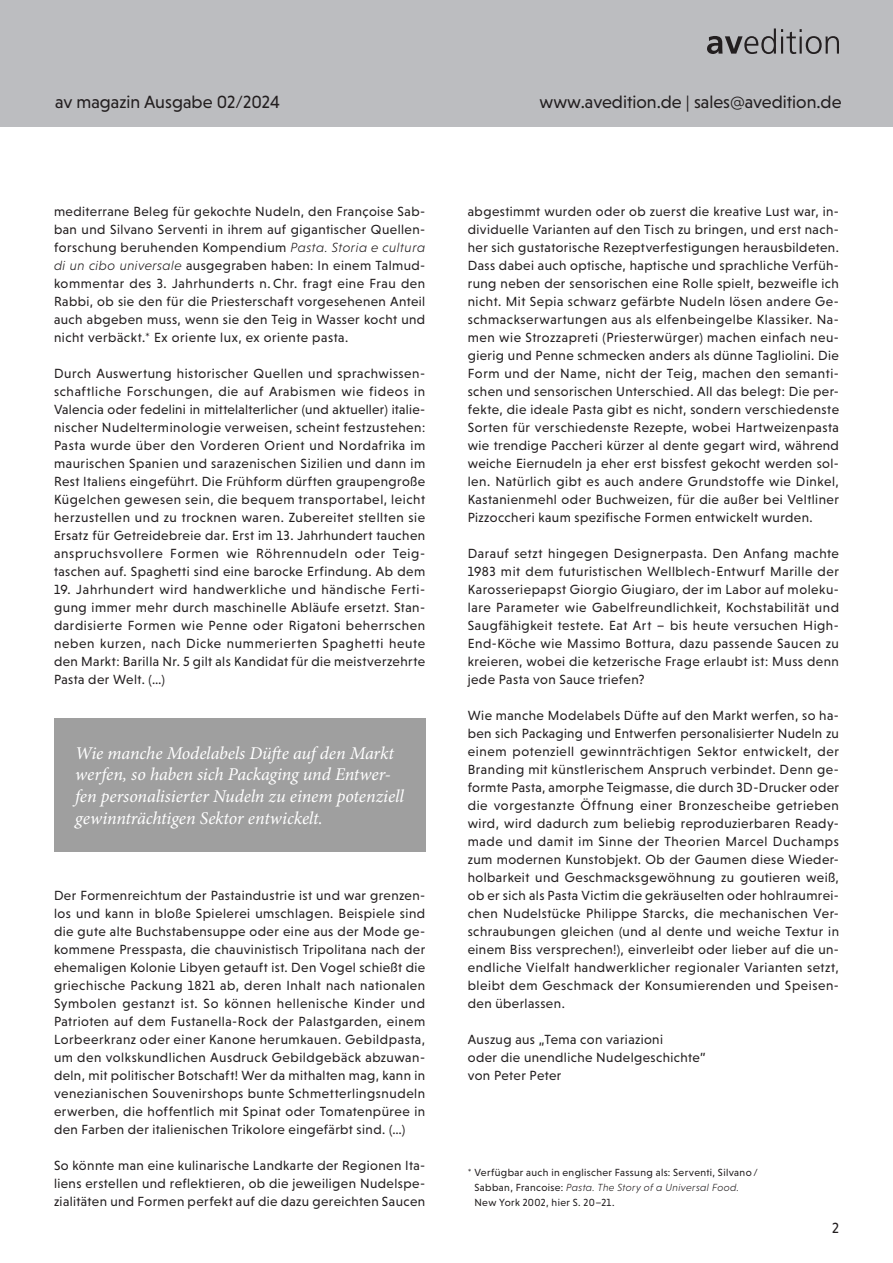
<style>
.page{position:relative;width:893px;height:1263px;background:#fff}
.page>*{position:absolute;margin:0;border:0;box-sizing:border-box;transform-origin:0 0}
.t1{font:italic 18px/21.6px "Minion Pro";letter-spacing:-.005em;color:#fff}
.t2{font:18px "Niveau Grotesk";color:#231f20}
.t3{font:15px "Niveau Grotesk";color:#231f20}
.t4{font:13.5px/18px "Niveau Grotesk";letter-spacing:.03em;color:#231f20;text-align:justify}
.t5{font:10.5px/15px "Niveau Grotesk";letter-spacing:.035em;color:#231f20}
.s1{font-weight:300;font-style:italic}
</style>
<div class="page">
<div style="left:0;top:0;width:893px;height:126px;background:#bcbdc0"></div>
<svg style="left:707px;top:28px;width:132px;height:26px"></svg>
<div style="left:54px;top:718px;width:371px;height:133px;background:#9f9f9f"></div>
<h1 class="t2" style="left:55px;top:92px;width:226px">av magazin Ausgabe 02/2024</h1>
<h1 class="t2" style="left:539px;top:92px;width:304px">www.avedition.de | sales@avedition.de</h1>
<p class="t4" style="left:54px;top:202px;width:373px">mediterrane Beleg für gekochte Nudeln, den Françoise Sab&shy;ban und Silvano Serventi in ihrem auf gigantischer Quellen&shy;forschung beruhenden Kompendium <span class="s1">Pasta. Storia e cultura di un cibo universale</span> ausgegraben haben: In einem Talmud&shy;kommentar des 3. Jahrhunderts n. Chr. fragt eine Frau den Rabbi, ob sie den für die Priesterschaft vorgesehenen Anteil auch abgeben muss, wenn sie den Teig in Wasser kocht und nicht verbäckt.* Ex oriente lux, ex oriente pasta.</p>
<p class="t4" style="left:54px;top:364px;width:373px">Durch Auswertung historischer Quellen und sprachwissen&shy;schaftliche Forschungen, die auf Arabismen wie fideos in Valencia oder fedelini in mittelalterlicher (und aktueller) italie&shy;nischer Nudelterminologie verweisen, scheint festzustehen:<br>Pasta wurde über den Vorderen Orient und Nordafrika im maurischen Spanien und sarazenischen Sizilien und dann im Rest Italiens eingeführt. Die Frühform dürften graupengroße Kügelchen gewesen sein, die bequem transportabel, leicht herzustellen und zu trocknen waren. Zubereitet stellten sie Ersatz für Getreidebreie dar. Erst im 13. Jahrhundert tauchen anspruchsvollere Formen wie Röhrennudeln oder Teig&shy;taschen auf. Spaghetti sind eine barocke Erfindung. Ab dem</p>
<p class="t4" style="left:54px;top:580px;width:373px">19. Jahrhundert wird handwerkliche und händische Ferti&shy;gung immer mehr durch maschinelle Abläufe ersetzt. Stan&shy;dardisierte Formen wie Penne oder Rigatoni beherrschen neben kurzen, nach Dicke nummerierten Spaghetti heute den Markt: Barilla Nr. 5 gilt als Kandidat für die meistverzehrte Pasta der Welt. (…)</p>
<h1 class="t1" style="left:75px;top:742px;width:330px">Wie manche Modelabels Düfte auf den Markt werfen, so haben sich Packaging und Entwer&shy;fen personalisierter Nudeln zu einem potenziell gewinnträchtigen Sektor entwickelt.</h1>
<p class="t4" style="left:54px;top:886px;width:373px">Der Formenreichtum der Pastaindustrie ist und war grenzen&shy;los und kann in bloße Spielerei umschlagen. Beispiele sind die gute alte Buchstabensuppe oder eine aus der Mode ge&shy;kommene Presspasta, die chauvinistisch Tripolitana nach der ehemaligen Kolonie Libyen getauft ist. Den Vogel schießt die griechische Packung 1821 ab, deren Inhalt nach nationalen Symbolen gestanzt ist. So können hellenische Kinder und Patrioten auf dem Fustanella-Rock der Palastgarden, einem Lorbeerkranz oder einer Kanone herumkauen. Gebildpasta, um den volkskundlichen Ausdruck Gebildgebäck abzuwan&shy;deln, mit politischer Botschaft! Wer da mithalten mag, kann in venezianischen Souvenirshops bunte Schmetterlingsnudeln erwerben, die hoffentlich mit Spinat oder Tomatenpüree in den Farben der italienischen Trikolore eingefärbt sind. (…)</p>
<p class="t4" style="left:54px;top:1156px;width:373px">So könnte man eine kulinarische Landkarte der Regionen Ita&shy;liens erstellen und reflektieren, ob die jeweiligen Nudelspe&shy;zialitäten und Formen perfekt auf die dazu gereichten Saucen</p>
<p class="t4" style="left:468px;top:202px;width:373px">abgestimmt wurden oder ob zuerst die kreative Lust war, in&shy;dividuelle Varianten auf den Tisch zu bringen, und erst nach&shy;her sich gustatorische Rezeptverfestigungen herausbildeten.<br>Dass dabei auch optische, haptische und sprachliche Verfüh&shy;rung neben der sensorischen eine Rolle spielt, bezweifle ich nicht. Mit Sepia schwarz gefärbte Nudeln lösen andere Ge&shy;schmackserwartungen aus als elfenbeingelbe Klassiker. Na&shy;men wie Strozzapreti (Priesterwürger) machen einfach neu&shy;gierig und Penne schmecken anders als dünne Tagliolini. Die Form und der Name, nicht der Teig, machen den semanti&shy;schen und sensorischen Unterschied. All das belegt: Die per&shy;fekte, die ideale Pasta gibt es nicht, sondern verschiedenste Sorten für verschiedenste Rezepte, wobei Hartweizenpasta wie trendige Paccheri kürzer al dente gegart wird, während weiche Eiernudeln ja eher erst bissfest gekocht werden sol&shy;len. Natürlich gibt es auch andere Grundstoffe wie Dinkel, Kastanienmehl oder Buchweizen, für die außer bei Veltliner Pizzoccheri kaum spezifische Formen entwickelt wurden.</p>
<p class="t4" style="left:468px;top:544px;width:373px">Darauf setzt hingegen Designerpasta. Den Anfang machte 1983 mit dem futuristischen Wellblech-Entwurf Marille der Karosseriepapst Giorgio Giugiaro, der im Labor auf moleku&shy;lare Parameter wie Gabelfreundlichkeit, Kochstabilität und Saugfähigkeit testete. Eat Art – bis heute versuchen High-End-Köche wie Massimo Bottura, dazu passende Saucen zu kreieren, wobei die ketzerische Frage erlaubt ist: Muss denn jede Pasta von Sauce triefen?</p>
<p class="t4" style="left:468px;top:706px;width:373px">Wie manche Modelabels Düfte auf den Markt werfen, so ha&shy;ben sich Packaging und Entwerfen personalisierter Nudeln zu einem potenziell gewinnträchtigen Sektor entwickelt, der Branding mit künstlerischem Anspruch verbindet. Denn ge&shy;formte Pasta, amorphe Teigmasse, die durch 3D-Drucker oder die vorgestanzte Öffnung einer Bronzescheibe getrieben wird, wird dadurch zum beliebig reproduzierbaren Ready&shy;made und damit im Sinne der Theorien Marcel Duchamps zum modernen Kunstobjekt. Ob der Gaumen diese Wieder&shy;holbarkeit und Geschmacksgewöhnung zu goutieren weiß, ob er sich als Pasta Victim die gekräuselten oder hohlraumrei&shy;chen Nudelstücke Philippe Starcks, die mechanischen Ver&shy;schraubungen gleichen (und al dente und weiche Textur in einem Biss versprechen!), einverleibt oder lieber auf die un&shy;endliche Vielfalt handwerklicher regionaler Varianten setzt, bleibt dem Geschmack der Konsumierenden und Speisen&shy;den überlassen.</p>
<p class="t4" style="left:468px;top:1030px;width:239px;text-align:left">Auszug aus „Tema con variazioni<br>oder die unendliche Nudelgeschichte” von Peter Peter</p>
<p class="t5" style="left:474px;top:1165px;width:285px;text-indent:-7px">* Verfügbar auch in englischer Fassung als: Serventi, Silvano /<br>Sabban, Francoise: <span class="s1">Pasta. The Story of a Universal Food.<br></span>New York 2002, hier S. 20–21.</p>
<p class="t3" style="left:832px;top:1219px;width:8px">2</p>
</div>
